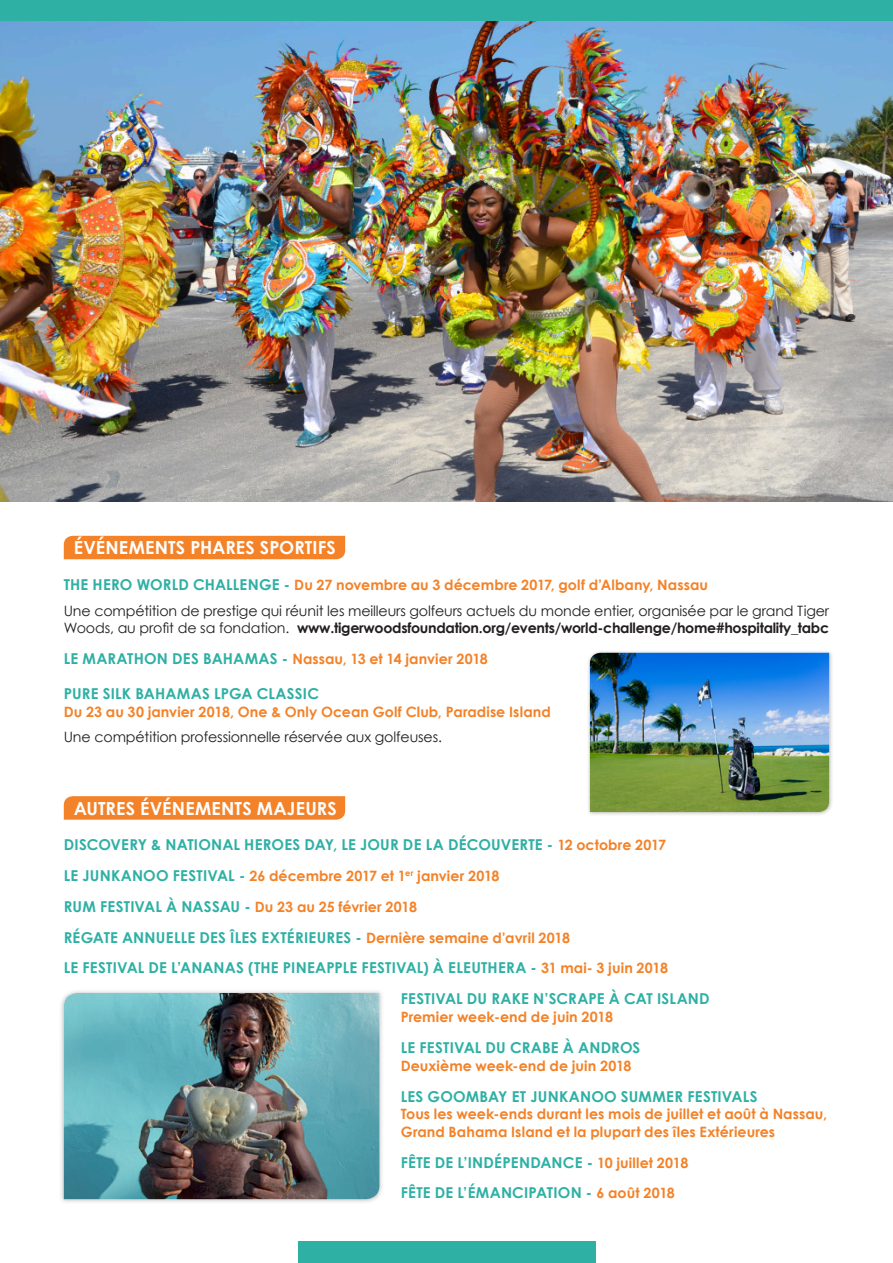
<style>
.page{position:relative;width:893px;height:1263px;background:#fff}
.page>*{position:absolute;margin:0;border:0;box-sizing:border-box;transform-origin:0 0}
.t1{font:700 18px "Century Gothic";letter-spacing:.005em;color:#fff}
.t2{font:700 15px/30.8px "Century Gothic";letter-spacing:.01em;color:#2eb0a4}
.t3{font:700 14.25px/18px "Century Gothic";letter-spacing:.005em;color:#f38228}
.t4{font:14.25px/25.7px "Century Gothic";letter-spacing:-.01em;color:#231f20}
.t5{font:700 14.25px/30.8px "Century Gothic";letter-spacing:-.02em;color:#231f20}
.s1{font-weight:700;font-size:15px;color:#2eb0a4}
.s2{font-weight:700;color:#f38228}
.s3{font-weight:400}
.s4{font-size:15px;color:#2eb0a4}
.s5{color:#f38228}
.s6{font-size:14.25px;color:#f38228}
</style>
<div class="page">
<div style="left:0;top:0;width:893px;height:21px;background:#2eb0a4"></div>
<div style="left:64px;top:536px;width:281px;height:23px;background:#f38228"></div>
<svg style="left:64px;top:796px;width:281px;height:24px;background:#f3852d"></svg>
<div style="left:298px;top:1242px;width:297px;height:21px;background:#2eb0a4"></div>
<div style="left:59px;top:988px;width:325px;height:216px;background:#231f20;opacity:.3"></div>
<img style="left:64px;top:993px;width:315px;height:206px">
<img style="left:0;top:21px;width:893px;height:481px">
<div style="left:586px;top:649px;width:247px;height:167px;background:#231f20;opacity:.3"></div>
<img style="left:590px;top:653px;width:239px;height:159px">
<p class="t1" style="left:74px;top:536px;width:264px">ÉVÉNEMENTS PHARES SPORTIFS</p>
<p class="t4" style="left:64px;top:572px;width:767px"><span class="s1">THE HERO WORLD CHALLENGE -</span> <span class="s2">Du 27 novembre au 3 décembre 2017, golf d’Albany, Nassau<br></span>Une compétition de prestige qui réunit les meilleurs golfeurs actuels du monde entier, organisée par le grand Tiger</p>
<p class="t5" style="left:64px;top:612px;width:767px"><span class="s3">Woods, au profit de sa fondation.</span> www.tigerwoodsfoundation.org/events/world-challenge/home#hospitality_tabc<br><span class="s4">LE MARATHON DES BAHAMAS -</span> <span class="s5">Nassau, 13 et 14 janvier 2018</span></p>
<p class="t2" style="left:64px;top:677px;width:257px">PURE SILK BAHAMAS LPGA CLASSIC</p>
<p class="t3" style="left:64px;top:702px;width:489px">Du 23 au 30 janvier 2018, One &amp; Only Ocean Golf Club, Paradise Island</p>
<p class="t4" style="left:64px;top:724px;width:380px">Une compétition professionnelle réservée aux golfeuses.</p>
<p class="t1" style="left:74px;top:797px;width:264px">AUTRES ÉVÉNEMENTS MAJEURS</p>
<p class="t2" style="left:64px;top:829px;width:604px">DISCOVERY &amp; NATIONAL HEROES DAY, LE JOUR DE LA DÉCOUVERTE - <span class="s6">12 octobre 2017</span></p>
<p class="t3" style="left:64px;top:867px;width:437px"><span class="s4">LE JUNKANOO FESTIVAL -</span> 26 décembre 2017 et 1<sup>er</sup> janvier 2018</p>
<p class="t2" style="left:64px;top:891px;width:355px">RUM FESTIVAL À NASSAU - <span class="s6">Du 23 au 25 février 2018</span></p>
<p class="t2" style="left:64px;top:921px;width:508px">RÉGATE ANNUELLE DES ÎLES EXTÉRIEURES - <span class="s6">Dernière semaine d’avril 2018</span></p>
<p class="t2" style="left:64px;top:952px;width:606px">LE FESTIVAL DE L’ANANAS (THE PINEAPPLE FESTIVAL) À ELEUTHERA - <span class="s6">31 mai- 3 juin 2018</span></p>
<p class="t2" style="left:401px;top:983px;width:310px">FESTIVAL DU RAKE N’SCRAPE À CAT ISLAND</p>
<p class="t3" style="left:401px;top:1008px;width:214px">Premier week-end de juin 2018</p>
<p class="t2" style="left:401px;top:1032px;width:241px">LE FESTIVAL DU CRABE À ANDROS</p>
<p class="t3" style="left:401px;top:1056px;width:232px">Deuxième week-end de juin 2018</p>
<p class="t2" style="left:401px;top:1080px;width:358px">LES GOOMBAY ET JUNKANOO SUMMER FESTIVALS</p>
<p class="t3" style="left:401px;top:1104px;width:428px">Tous les week-ends durant les mois de juillet et août à Nassau,<br>Grand Bahama Island et la plupart des îles Extérieures</p>
<p class="t2" style="left:401px;top:1146px;width:289px">FÊTE DE L’INDÉPENDANCE - <span class="s6">10 juillet 2018<br></span>FÊTE DE L’ÉMANCIPATION - <span class="s6">6 août 2018</span></p>
</div>
